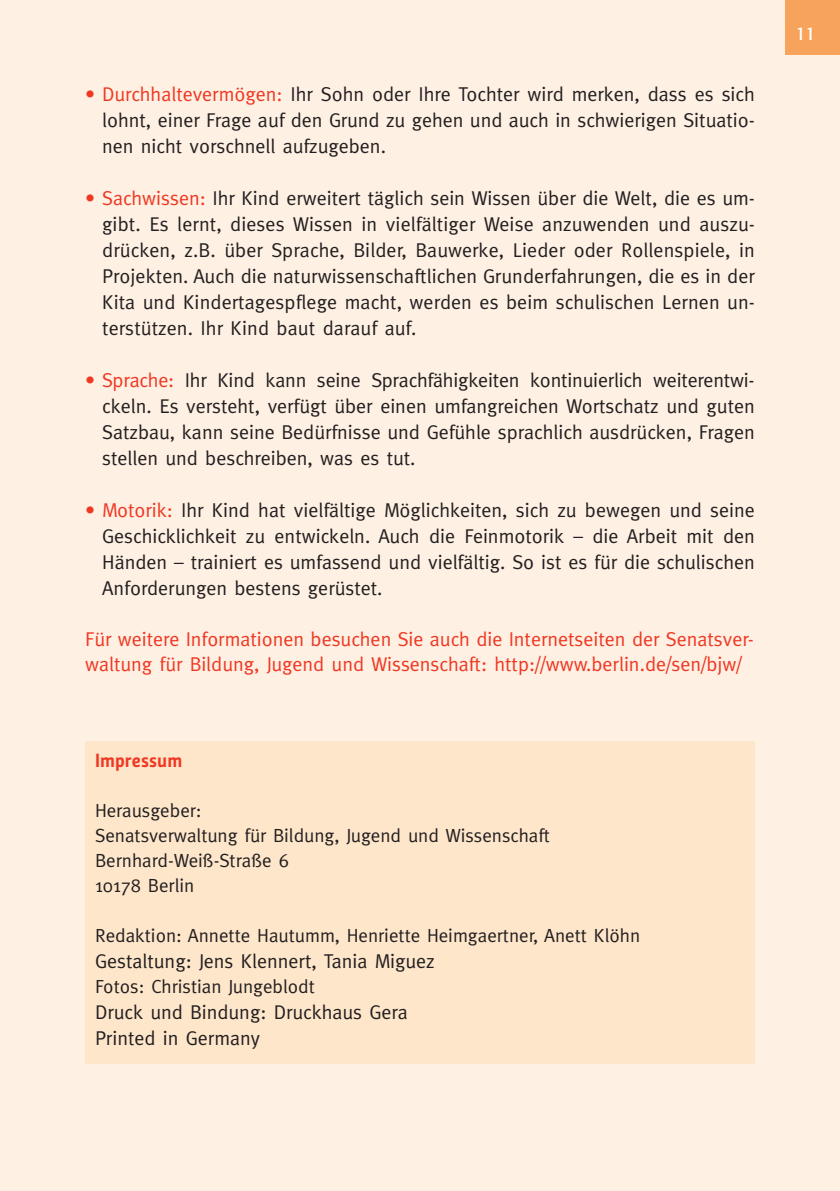
<style>
.page{position:relative;width:840px;height:1191px;background:#fff}
.page>*{position:absolute;margin:0;border:0;box-sizing:border-box;transform-origin:0 0}
.t1{font:20px/26px "Meta";color:#231f20;text-align:justify}
.t2{font:20px/25px "Meta";color:#ef3823}
.t3{font:19px/25px "Meta";color:#231f20}
.t4{font:700 19px "BMF Change";color:#ef3823}
.t5{font:18px "Formata";color:#fff}
.s1{color:#ef3823}
</style>
<div class="page">
<div style="left:0;top:0;width:839px;height:1191px;background:#fef0e3"></div>
<div style="left:784px;top:0;width:55px;height:54px;background:#f8a35c"></div>
<div style="left:85px;top:741px;width:669px;height:323px;background:#fee6ca"></div>
<p class="t1" style="left:102px;top:81px;width:653px;text-indent:-17px"><span class="s1">• Durchhaltevermögen:</span> Ihr Sohn oder Ihre Tochter wird merken, dass es sich lohnt, einer Frage auf den Grund zu gehen und auch in schwierigen Situatio&shy;nen nicht vorschnell aufzugeben.</p>
<p class="t1" style="left:102px;top:185px;width:654px;text-indent:-17px"><span class="s1">• Sachwissen:</span> Ihr Kind erweitert täglich sein Wissen über die Welt, die es um&shy;gibt. Es lernt, dieses Wissen in vielfältiger Weise anzuwenden und auszu&shy;drücken, z.B. über Sprache, Bilder, Bauwerke, Lieder oder Rollenspiele, in Projekten. Auch die naturwissenschaftlichen Grunderfahrungen, die es in der Kita und Kindertagespflege macht, werden es beim schulischen Lernen un&shy;terstützen. Ihr Kind baut darauf auf.</p>
<p class="t1" style="left:102px;top:367px;width:653px;text-indent:-17px"><span class="s1">• Sprache:</span> Ihr Kind kann seine Sprachfähigkeiten kontinuierlich weiterentwi&shy;ckeln. Es versteht, verfügt über einen umfangreichen Wortschatz und guten Satzbau, kann seine Bedürfnisse und Gefühle sprachlich ausdrücken, Fragen stellen und beschreiben, was es tut.</p>
<p class="t1" style="left:102px;top:497px;width:653px;text-indent:-17px"><span class="s1">• Motorik:</span> Ihr Kind hat vielfältige Möglichkeiten, sich zu bewegen und seine Geschicklichkeit zu entwickeln. Auch die Feinmotorik – die Arbeit mit den Händen – trainiert es umfassend und vielfältig. So ist es für die schulischen Anforderungen bestens gerüstet.</p>
<p class="t2" style="left:85px;top:626px;width:669px">Für weitere Informationen besuchen Sie auch die Internetseiten der Senatsver&shy;waltung für Bildung, Jugend und Wissenschaft: http://www.berlin.de/sen/bjw/</p>
<p class="t4" style="left:95px;top:746px;width:89px">Impressum</p>
<p class="t3" style="left:95px;top:797px;width:456px">Herausgeber:<br>Senatsverwaltung für Bildung, Jugend und Wissenschaft<br>Bernhard-Weiß-Straße 6<br>10178 Berlin</p>
<p class="t3" style="left:95px;top:922px;width:546px">Redaktion: Annette Hautumm, Henriette Heimgaertner, Anett Klöhn</p>
<p class="t1" style="left:95px;top:947px;width:341px">Gestaltung: Jens Klennert, Tania Miguez</p>
<p class="t3" style="left:95px;top:973px;width:221px">Fotos: Christian Jungeblodt</p>
<p class="t1" style="left:95px;top:998px;width:314px">Druck und Bindung: Druckhaus Gera<br>Printed in Germany</p>
<p class="t5" style="left:794px;top:26px;width:22px">11</p>
</div>
